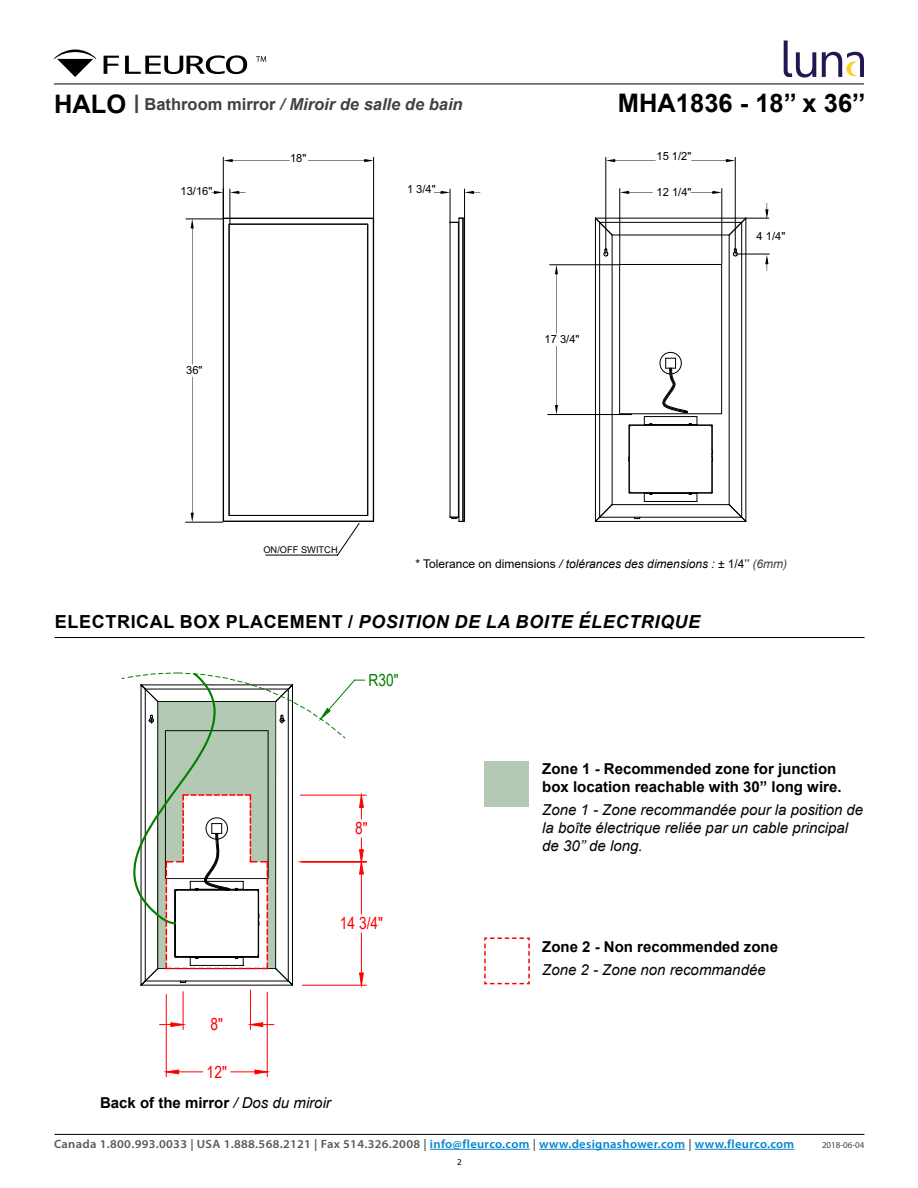
<style>
.page{position:relative;width:918px;height:1188px;background:#fff}
.page>*{position:absolute;margin:0;border:0;box-sizing:border-box;transform-origin:0 0}
.t1{font:700 25.5px "Arial";color:#000}
.t2{font:italic 700 18px "Arial";letter-spacing:.035em;color:#000}
.t3{font:16.65px "Arial Narrow";color:#f00}
.t4{font:16.65px "Arial Narrow";color:#008000}
.t5{font:italic 700 16.5px "Arial";color:#414042}
.t6{font:700 15px/18px "Arial";color:#000}
.t7{font:italic 15px/18px "Arial";color:#000}
.t8{font:600 12px "Myriad Pro";letter-spacing:.025em;color:#58595b;scale:1.05 1}
.t9{font:12px "Arial";color:#000}
.t10{font:11.25px "Arial";color:#000}
.t11{font:9.3px "Arial";color:#000}
.t12{font:9px "Myriad Pro";color:#414042}
.t13{font:9px "Myriad Pro";color:#000}
.s1{font-style:normal;font-size:25.5px;color:#000}
.s2{font-weight:400;font-style:normal;font-size:25.5px}
.s3{font-style:normal}
.s4{font-style:italic}
.s5{font-style:italic;color:#414042}
.s6{font-weight:400;font-style:italic}
.s7{color:#0083cd}
</style>
<div class="page">
<hr style="left:54px;top:1134px;width:810px;height:1px;background:#000">
<hr style="left:430px;top:1149px;width:100px;height:1px;background:#0083cd">
<hr style="left:539px;top:1149px;width:146px;height:1px;background:#0083cd">
<hr style="left:695px;top:1149px;width:99px;height:1px;background:#0083cd">
<hr style="left:54px;top:84px;width:810px;height:1px;background:#000">
<svg style="left:104px;top:56px;width:15px;height:18px"></svg>
<svg style="left:125px;top:55px;width:122px;height:19px"></svg>
<svg style="left:54px;top:50px;width:42px;height:27px"></svg>
<svg style="left:256px;top:56px;width:10px;height:6px"></svg>
<svg style="left:784px;top:41px;width:32px;height:37px"></svg>
<svg style="left:822px;top:52px;width:42px;height:25px"></svg>
<hr style="left:55px;top:637px;width:810px;height:1px;background:#000">
<div style="left:484px;top:761px;width:44px;height:45px;background:#b3c9b3"></div>
<svg style="left:484px;top:937px;width:46px;height:48px"></svg>
<svg style="left:191px;top:159px;width:577px;height:363px"></svg>
<hr style="left:223px;top:157px;width:1px;height:61px;background:#000">
<hr style="left:373px;top:157px;width:1px;height:61px;background:#000">
<hr style="left:230px;top:189px;width:1px;height:36px;background:#000">
<svg style="left:223px;top:189px;width:152px;height:30px"></svg>
<hr style="left:186px;top:219px;width:37px;height:1px;background:#000">
<hr style="left:186px;top:522px;width:37px;height:1px;background:#000">
<hr style="left:606px;top:157px;width:1px;height:97px;background:#000">
<hr style="left:735px;top:157px;width:1px;height:96px;background:#000">
<svg style="left:595px;top:217px;width:174px;height:305px"></svg>
<hr style="left:722px;top:189px;width:1px;height:75px;background:#000">
<hr style="left:620px;top:189px;width:1px;height:75px;background:#000">
<hr style="left:550px;top:264px;width:69px;height:1px;background:#000">
<hr style="left:550px;top:414px;width:80px;height:1px;background:#000">
<hr style="left:450px;top:189px;width:1px;height:34px;background:#000">
<hr style="left:464px;top:189px;width:1px;height:30px;background:#000">
<svg style="left:266px;top:523px;width:93px;height:32px"></svg>
<hr style="left:302px;top:985px;width:64px;height:1px;background:#f00">
<hr style="left:166px;top:994px;width:1px;height:83px;background:#f00">
<hr style="left:267px;top:992px;width:1px;height:85px;background:#f00">
<hr style="left:300px;top:795px;width:66px;height:1px;background:#f00">
<hr style="left:302px;top:862px;width:64px;height:1px;background:#f00">
<svg style="left:166px;top:984px;width:197px;height:90px"></svg>
<svg style="left:121px;top:672px;width:244px;height:312px"></svg>
<p class="t5" style="left:54px;top:93px;width:410px"><span class="s1">HALO</span> <span class="s2">I</span> <span class="s3">Bathroom mirror</span> / Miroir de salle de bain</p>
<h1 class="t1" style="left:618px;top:85px;width:249px">MHA1836 - 18’’ x 36’’</h1>
<p class="t10" style="left:181px;top:184px;width:33px">13/16"</p>
<p class="t10" style="left:186px;top:363px;width:18px">36"</p>
<p class="t10" style="left:290px;top:150px;width:18px">18"</p>
<p class="t11" style="left:263px;top:543px;width:76px">ON/OFF SWITCH</p>
<p class="t10" style="left:407px;top:181px;width:30px">1 3/4"</p>
<p class="t10" style="left:545px;top:331px;width:36px">17 3/4"</p>
<p class="t10" style="left:657px;top:149px;width:36px">15 1/2"</p>
<p class="t10" style="left:657px;top:184px;width:36px">12 1/4"</p>
<p class="t10" style="left:757px;top:228px;width:30px">4 1/4"</p>
<p class="t9" style="left:415px;top:555px;width:373px">* Tolerance on dimensions <span class="s4">/ tolérances des dimensions :</span> ± 1/4’’ <span class="s5">(6mm)</span></p>
<p class="t2" style="left:55px;top:610px;width:647px"><span class="s3">ELECTRICAL BOX PLACEMENT /</span> POSITION DE LA BOITE ÉLECTRIQUE</p>
<p class="t4" style="left:369px;top:668px;width:32px">R30"</p>
<p class="t3" style="left:355px;top:816px;width:14px">8"</p>
<p class="t3" style="left:340px;top:911px;width:45px">14 3/4"</p>
<p class="t3" style="left:211px;top:1012px;width:14px">8"</p>
<p class="t3" style="left:207px;top:1060px;width:22px">12"</p>
<p class="t6" style="left:100px;top:1094px;width:232px">Back of the mirror <span class="s6">/ Dos du miroir</span></p>
<p class="t6" style="left:542px;top:760px;width:301px">Zone 1 - Recommended zone for junction box location reachable with 30” long wire.</p>
<p class="t7" style="left:542px;top:801px;width:322px">Zone 1 - Zone recommandée pour la position de la boîte électrique reliée par un cable principal de 30’’ de long.</p>
<p class="t6" style="left:542px;top:938px;width:237px">Zone 2 - Non recommended zone</p>
<p class="t7" style="left:542px;top:961px;width:225px">Zone 2 - Zone non recommandée</p>
<p class="t8" style="left:54px;top:1136px;width:707px">Canada 1.800.993.0033 | USA 1.888.568.2121 | Fax 514.326.2008 | <span class="s7">info@fleurco.com</span> | <span class="s7">www.designashower.com</span> | <span class="s7">www.fleurco.com</span></p>
<p class="t12" style="left:822px;top:1140px;width:44px">2018-06-04</p>
<p class="t13" style="left:457px;top:1157px;width:6px">2</p>
</div>
